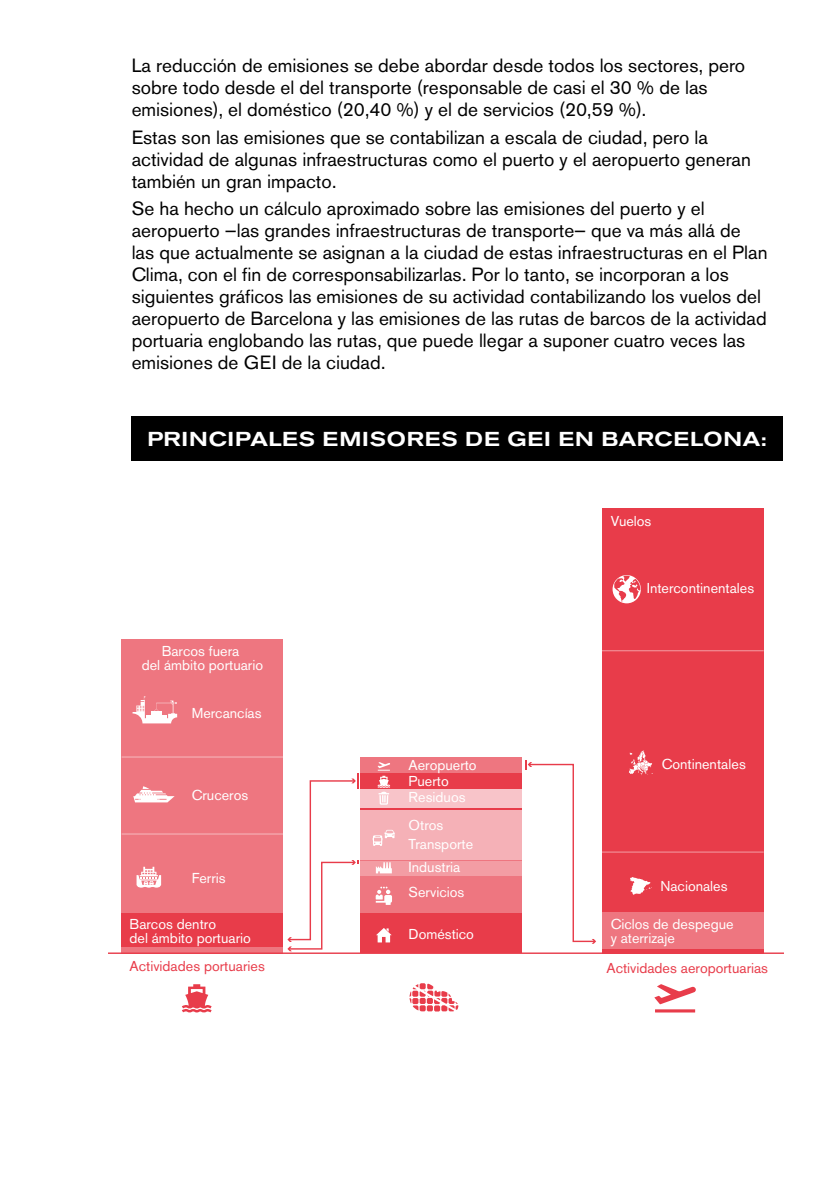
<style>
.page{position:relative;width:840px;height:1191px;background:#fff}
.page>*{position:absolute;margin:0;border:0;box-sizing:border-box;transform-origin:0 0}
.t1{font:500 expanded 20px "Akzidenz Grotesk BE";letter-spacing:.04em;color:#fff}
.t2{font:19px/22px "Akzidenz Grotesk BE";color:#000}
.t3{font:14.2px/14.2px "Akzidenz Grotesk BE";color:#fff}
.t4{font:14.2px "Akzidenz Grotesk BE";color:#e83c4a}
</style>
<div class="page">
<div style="left:132px;top:417px;width:650px;height:44px;background:#000"></div>
<hr style="left:109px;top:952px;width:674px;height:2px;background:#e83c4a">
<div style="left:601px;top:508px;width:162px;height:403px;background:#e83c4a"></div>
<div style="left:601px;top:911px;width:162px;height:38px;background:#ee7680"></div>
<hr style="left:601px;top:949px;width:162px;height:4px;background:#e83c4a">
<div style="left:121px;top:913px;width:162px;height:34px;background:#e83c4a"></div>
<div style="left:121px;top:639px;width:162px;height:274px;background:#ee7680"></div>
<div style="left:360px;top:860px;width:161px;height:15px;background:#f39da4"></div>
<div style="left:360px;top:757px;width:161px;height:16px;background:#ee7680"></div>
<div style="left:360px;top:788px;width:161px;height:19px;background:#f8c4c9"></div>
<hr style="left:360px;top:807px;width:161px;height:2px;background:#e83c4a">
<div style="left:360px;top:809px;width:161px;height:51px;background:#f5b1b7"></div>
<div style="left:360px;top:913px;width:161px;height:40px;background:#e83c4a"></div>
<div style="left:360px;top:875px;width:161px;height:38px;background:#ee7680"></div>
<svg style="left:376px;top:928px;width:15px;height:14px"></svg>
<svg style="left:375px;top:886px;width:17px;height:19px"></svg>
<svg style="left:375px;top:862px;width:16px;height:11px"></svg>
<svg style="left:372px;top:830px;width:23px;height:16px"></svg>
<svg style="left:409px;top:983px;width:49px;height:28px"></svg>
<svg style="left:182px;top:984px;width:30px;height:28px"></svg>
<svg style="left:654px;top:984px;width:41px;height:28px"></svg>
<hr style="left:601px;top:851px;width:162px;height:1px;background:#fff">
<hr style="left:121px;top:833px;width:162px;height:1px;background:#fff">
<hr style="left:121px;top:756px;width:162px;height:1px;background:#fff">
<hr style="left:601px;top:650px;width:162px;height:1px;background:#fff">
<div style="left:360px;top:773px;width:161px;height:15px;background:#e83c4a"></div>
<svg style="left:377px;top:762px;width:13px;height:42px"></svg>
<svg style="left:630px;top:877px;width:21px;height:17px"></svg>
<svg style="left:629px;top:750px;width:23px;height:25px"></svg>
<svg style="left:612px;top:575px;width:28px;height:28px"></svg>
<div style="left:121px;top:947px;width:162px;height:6px;background:#ee7680"></div>
<svg style="left:132px;top:696px;width:45px;height:27px"></svg>
<svg style="left:133px;top:786px;width:41px;height:16px"></svg>
<svg style="left:136px;top:866px;width:25px;height:21px"></svg>
<svg style="left:287px;top:773px;width:71px;height:178px"></svg>
<svg style="left:525px;top:760px;width:71px;height:183px"></svg>
<p class="t2" style="left:132px;top:54px;width:614px">La reducción de emisiones se debe abordar desde todos los sectores, pero sobre todo desde el del transporte (responsable de casi el 30 % de las emisiones), el doméstico (20,40 %) y el de servicios (20,59 %).</p>
<p class="t2" style="left:132px;top:126px;width:620px">Estas son las emisiones que se contabilizan a escala de ciudad, pero la actividad de algunas infraestructuras como el puerto y el aeropuerto generan también un gran impacto.</p>
<p class="t2" style="left:132px;top:198px;width:637px">Se ha hecho un cálculo aproximado sobre las emisiones del puerto y el aeropuerto —las grandes infraestructuras de transporte— que va más allá de las que actualmente se asignan a la ciudad de estas infraestructuras en el Plan Clima, con el fin de corresponsabilizarlas. Por lo tanto, se incorporan a los siguientes gráficos las emisiones de su actividad contabilizando los vuelos del aeropuerto de Barcelona y las emisiones de las rutas de barcos de la actividad portuaria englobando las rutas, que puede llegar a suponer cuatro veces las emisiones de GEI de la ciudad.</p>
<p class="t1" style="left:147px;top:427px;width:620px">PRINCIPALES EMISORES DE GEI EN BARCELONA:</p>
<p class="t3" style="left:610px;top:514px;width:42px">Vuelos</p>
<p class="t3" style="left:142px;top:644px;width:123px;text-align:center">Barcos fuera<br>del ámbito portuario</p>
<p class="t3" style="left:192px;top:706px;width:71px">Mercancías</p>
<p class="t3" style="left:192px;top:787px;width:58px">Cruceros</p>
<p class="t3" style="left:192px;top:871px;width:35px">Ferris</p>
<p class="t3" style="left:129px;top:916px;width:123px">Barcos dentro<br>del ámbito portuario</p>
<p class="t4" style="left:129px;top:958px;width:137px">Actividades portuaries</p>
<p class="t3" style="left:408px;top:758px;width:70px">Aeropuerto</p>
<p class="t3" style="left:408px;top:774px;width:42px">Puerto</p>
<p class="t3" style="left:408px;top:790px;width:58px">Residuos</p>
<p class="t3" style="left:408px;top:818px;width:36px">Otros</p>
<p class="t3" style="left:408px;top:837px;width:66px">Transporte</p>
<p class="t3" style="left:408px;top:854px;width:57px;line-height:25.4px">Industria<br>Servicios</p>
<p class="t3" style="left:408px;top:927px;width:67px">Doméstico</p>
<p class="t3" style="left:646px;top:581px;width:109px">Intercontinentales</p>
<p class="t3" style="left:661px;top:757px;width:85px">Continentales</p>
<p class="t3" style="left:660px;top:879px;width:69px">Nacionales</p>
<p class="t3" style="left:610px;top:916px;width:124px">Ciclos de despegue y aterrizaje</p>
<p class="t4" style="left:606px;top:959px;width:163px">Actividades aeroportuarias</p>
</div>
